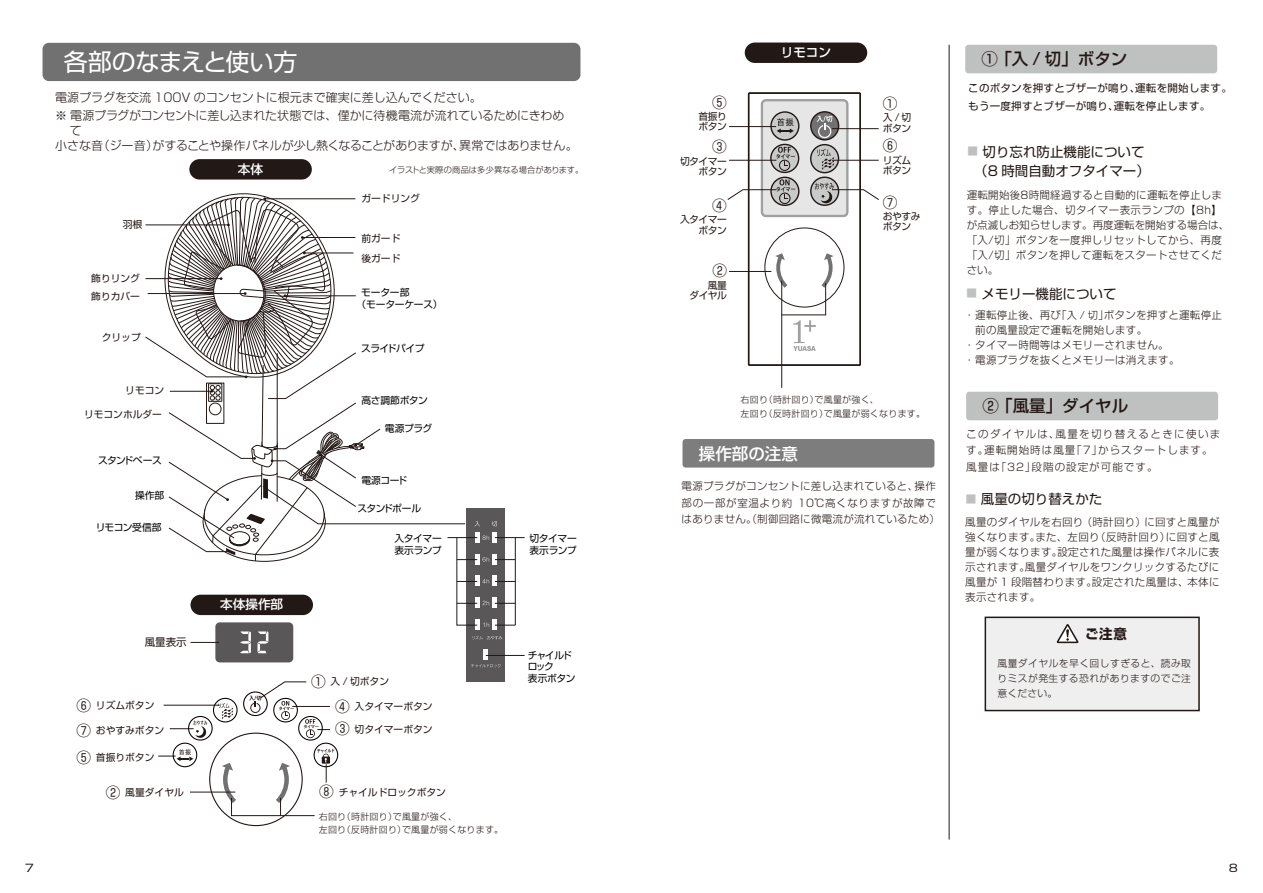
<style>
.page{position:relative;width:1263px;height:893px;background:#fff}
.page>*{position:absolute;margin:0;border:0;box-sizing:border-box;transform-origin:0 0}
.t1{font:24px "Shin Go Pro";letter-spacing:-.01em;color:#fff}
.t2{font:500 16.5px "Shin Go Pro";color:#221815}
.t3{font:500 16.5px "Shin Go Pro";color:#fff}
.t4{font:14.7px "Shin Go Pro";color:#221815}
.t5{font:13.5px/19.5px "Shin Go Pro";color:#221815}
.t6{font:700 13.5px "Shin Go Pro";color:#221815}
.t7{font:500 12.6px "Shin Go Pro";color:#fff}
.t8{font:300 12px/18px "Shin Go Pro";color:#221815}
.t9{font:300 10.5px/15px "Shin Go Pro";letter-spacing:.025em;color:#221815}
.t10{font:300 10.5px/16.5px "Shin Go Pro";letter-spacing:.1em;color:#221815}
.t11{font:10.5px/18px "Shin Go Pro";letter-spacing:.025em;color:#221815}
.t12{font:10.5px "Shin Go Pro";letter-spacing:.025em;color:#221815;scale:1.14 1}
.t13{font:9.75px/10.5px "Shin Go Pro";color:#221815}
.t14{font:9.75px/11.7px "Shin Go Pro";letter-spacing:-.035em;color:#040000}
.t15{font:300 9.75px/15px "Shin Go Pro";letter-spacing:.045em;color:#221815;text-align:justify}
.t16{font:9.75px/10.5px "Shin Go Pro";letter-spacing:-.05em;color:#221815;text-align:right}
.t17{font:9.75px/11.7px "Shin Go Pro";letter-spacing:-.095em;color:#040000}
.t18{font:9.75px "Shin Go Pro";letter-spacing:-.055em;color:#040000}
.t19{font:9.75px "Shin Go Pro";letter-spacing:-.06em;color:#040000}
.t20{font:300 9px/13.5px "Shin Go Pro";letter-spacing:.025em;color:#221815}
.t21{font:300 8.25px "Shin Go Pro";letter-spacing:.005em;color:#221815}
.s1{font-size:14.7px}
.s2{font-size:10.5px;color:#bfc0c0}
.s3{font-size:10.2px}
</style>
<div class="page">
<hr style="left:949px;top:45px;width:1px;height:795px;background:#221815">
<div style="left:43px;top:43px;width:537px;height:38px;background:#727171;border-radius:6px"></div>
<div style="left:215px;top:622px;width:78px;height:40px;background:#595757;border-radius:4px"></div>
<div style="left:682px;top:439px;width:252px;height:29px;background:#7d7d7d;border-radius:3px"></div>
<div style="left:466px;top:509px;width:39px;height:173px;background:#595757"></div>
<hr style="left:484px;top:650px;width:4px;height:10px;background:#fff">
<svg style="left:471px;top:664px;width:30px;height:3px"></svg>
<hr style="left:495px;top:537px;width:30px;height:1px;background:#221815">
<hr style="left:486px;top:655px;width:39px;height:1px;background:#221815">
<svg style="left:145px;top:193px;width:370px;height:460px"></svg>
<hr style="left:515px;top:538px;width:1px;height:87px;background:#221815">
<div style="left:314px;top:743px;width:24px;height:24px;border:1px solid #070001;border-radius:50%"></div>
<svg style="left:158px;top:681px;width:177px;height:145px"></svg>
<div style="left:748px;top:92px;width:113px;height:274px;border:1px solid #221815"></div>
<hr style="left:729px;top:271px;width:42px;height:1px;background:#221815">
<hr style="left:781px;top:281px;width:1px;height:107px;background:#221815">
<svg style="left:774px;top:253px;width:60px;height:98px"></svg>
<svg style="left:727px;top:99px;width:152px;height:118px"></svg>
<hr style="left:729px;top:126px;width:47px;height:1px;background:#221815">
<hr style="left:729px;top:160px;width:47px;height:1px;background:#221815">
<hr style="left:832px;top:128px;width:47px;height:1px;background:#221815">
<hr style="left:832px;top:160px;width:47px;height:1px;background:#221815">
<div style="left:965px;top:45px;width:252px;height:28px;background:#bfc0c0;border-radius:3px"></div>
<div style="left:745px;top:43px;width:122px;height:20px;background:#221815;border-radius:10px"></div>
<div style="left:189px;top:159px;width:123px;height:21px;background:#221815;border-radius:10px"></div>
<div style="left:190px;top:595px;width:123px;height:20px;background:#221815;border-radius:10px"></div>
<div style="left:966px;top:392px;width:252px;height:28px;background:#bfc0c0;border-radius:3px"></div>
<div style="left:984px;top:617px;width:216px;height:94px;background:#efefef;border:2px solid #221815"></div>
<svg style="left:1056px;top:624px;width:23px;height:19px"></svg>
<h1 class="t1" style="left:64px;top:42px;width:235px">各部のなまえと使い方</h1>
<p class="t8" style="left:55px;top:87px;width:511px">電源プラグを交流 100V のコンセントに根元まで確実に差し込んでください。<br>※ 電源プラグがコンセントに差し込まれた状態では、僅かに待機電流が流れているためにきわめ</p>
<p class="t8" style="left:55px;top:122px;width:524px;line-height:15px;text-indent:15px">て<br>小さな音（ジー音）がすることや操作パネルが少し熱くなることがありますが、異常ではありません。</p>
<p class="t13" style="left:123px;top:218px;width:21px">羽根</p>
<p class="t13" style="left:91px;top:268px;width:50px;line-height:18.1px">飾りリング飾りカバー</p>
<p class="t13" style="left:102px;top:330px;width:40px">クリップ</p>
<p class="t13" style="left:125px;top:384px;width:40px">リモコン</p>
<p class="t13" style="left:84px;top:407px;width:79px">リモコンホルダー</p>
<p class="t14" style="left:98px;top:453px;width:65px">スタンドベース</p>
<p class="t14" style="left:135px;top:488px;width:31px">操作部</p>
<p class="t14" style="left:96px;top:520px;width:67px">リモコン受信部</p>
<p class="t11" style="left:145px;top:632px;width:43px">風量表示</p>
<p class="t13" style="left:76px;top:699px;width:79px"><span class="s1">⑥</span> リズムボタン</p>
<p class="t13" style="left:76px;top:724px;width:89px"><span class="s1">⑦</span> おやすみボタン</p>
<p class="t13" style="left:76px;top:751px;width:79px"><span class="s1">⑤</span> 首振りボタン</p>
<p class="t7" style="left:238px;top:158px;width:27px">本体</p>
<p class="t7" style="left:220px;top:594px;width:64px">本体操作部</p>
<p class="t21" style="left:389px;top:163px;width:196px">イラストと実際の商品は多少異なる場合があります。</p>
<p class="t13" style="left:361px;top:192px;width:60px">ガードリング</p>
<p class="t13" style="left:361px;top:227px;width:40px;line-height:19.5px">前ガード後ガード</p>
<p class="t14" style="left:356px;top:286px;width:88px;text-indent:5px">モーター部<br>（モーターケース）</p>
<p class="t18" style="left:361px;top:341px;width:65px">スライドパイプ</p>
<p class="t14" style="left:361px;top:393px;width:68px">高さ調節ボタン</p>
<p class="t14" style="left:385px;top:422px;width:49px">電源プラグ</p>
<p class="t14" style="left:361px;top:473px;width:47px">電源コード</p>
<p class="t19" style="left:357px;top:501px;width:65px">スタンドポール</p>
<p class="t14" style="left:394px;top:531px;width:49px">入タイマー表示ランプ</p>
<p class="t14" style="left:529px;top:531px;width:49px">切タイマー表示ランプ</p>
<p class="t13" style="left:311px;top:675px;width:79px"><span class="s1">①</span> 入 / 切ボタン</p>
<p class="t13" style="left:335px;top:700px;width:99px"><span class="s1">④</span> 入タイマーボタン</p>
<p class="t13" style="left:335px;top:722px;width:99px"><span class="s1">③</span> 切タイマーボタン</p>
<p class="t17" style="left:528px;top:648px;width:49px">チャイルドロック<br>表示ボタン</p>
<p class="t13" style="left:106px;top:786px;width:79px"><span class="s1">②</span> 風量ダイヤル</p>
<p class="t13" style="left:319px;top:785px;width:128px"><span class="s1">⑧</span> チャイルドロックボタン</p>
<p class="t20" style="left:319px;top:808px;width:186px">右回り（時計回り）で風量が強く、<br>左回り（反時計回り）で風量が弱くなります。</p>
<h3 class="t4" style="left:712px;top:90px;width:16px">⑤</h3>
<p class="t13" style="left:698px;top:110px;width:30px">首振りボタン</p>
<h3 class="t4" style="left:712px;top:135px;width:16px">③</h3>
<p class="t16" style="left:680px;top:154px;width:48px">切タイマーボタン</p>
<h3 class="t4" style="left:712px;top:194px;width:16px">④</h3>
<p class="t16" style="left:680px;top:213px;width:48px">入タイマーボタン</p>
<h3 class="t4" style="left:712px;top:259px;width:16px">②</h3>
<p class="t13" style="left:689px;top:278px;width:39px;text-align:right">風量<br>ダイヤル</p>
<p class="t7" style="left:781px;top:42px;width:52px">リモコン</p>
<h3 class="t4" style="left:883px;top:91px;width:16px">①</h3>
<p class="t13" style="left:883px;top:111px;width:30px">入/切ボタン</p>
<h3 class="t4" style="left:883px;top:134px;width:16px">⑥</h3>
<p class="t13" style="left:883px;top:154px;width:30px">リズムボタン</p>
<h3 class="t4" style="left:883px;top:190px;width:16px">⑦</h3>
<p class="t13" style="left:883px;top:210px;width:39px">おやすみボタン</p>
<p class="t20" style="left:741px;top:392px;width:186px">右回り（時計回り）で風量が強く、<br>左回り（反時計回り）で風量が弱くなります。</p>
<h2 class="t3" style="left:699px;top:440px;width:100px">操作部の注意</h2>
<p class="t9" style="left:682px;top:477px;width:260px;line-height:16.5px">電源プラグがコンセントに差し込まれていると、操作部の一部が室温より約 10℃高くなりますが故障ではありません。（制御回路に微電流が流れているため）</p>
<h2 class="t2" style="left:982px;top:45px;width:147px">① 「入 / 切」ボタン</h2>
<p class="t11" style="left:968px;top:78px;width:265px">このボタンを押すとブザーが鳴り、運転を開始します。もう一度押すとブザーが鳴り、運転を停止します。</p>
<p class="t5" style="left:967px;top:140px;width:184px"><span class="s2">■</span> 切り忘れ防止機能について　（8 時間自動オフタイマー）</p>
<p class="t9" style="left:967px;top:186px;width:264px">運転開始後8時間経過すると自動的に運転を停止します。停止した場合、切タイマー表示ランプの【8h】が点滅しお知らせします。再度運転を開始する場合は、「入/切」ボタンを一度押しリセットしてから、再度「入/切」ボタンを押して運転をスタートさせてください。</p>
<p class="t9" style="left:964px;top:306px;width:259px">・ 運転停止後、再び「<span class="s3">入 / 切</span>」ボタンを押すと運転停止</p>
<p class="t9" style="left:975px;top:321px;width:173px">前の風量設定で運転を開始します。</p>
<p class="t9" style="left:964px;top:336px;width:206px">・ タイマー時間等はメモリーされません。</p>
<p class="t9" style="left:964px;top:351px;width:217px">・ 電源プラグを抜くとメモリーは消えます。</p>
<p class="t5" style="left:966px;top:282px;width:151px"><span class="s2">■</span> メモリー機能について</p>
<h2 class="t2" style="left:982px;top:392px;width:147px">② 「風量」ダイヤル</h2>
<p class="t10" style="left:966px;top:424px;width:256px">このダイヤルは､風量を切り替えるときに使います。運転開始時は風量「7」からスタートします。風量は「32」段階の設定が可能です。</p>
<p class="t5" style="left:966px;top:488px;width:138px"><span class="s2">■</span> 風量の切り替えかた</p>
<p class="t9" style="left:965px;top:514px;width:256px;text-align:justify">風量のダイヤルを右回り（時計回り）に回すと風量が強くなります。また、左回り（反時計回り）に回すと風量が弱くなります。設定された風量は操作パネルに表示されます。風量ダイヤルをワンクリックするたびに風量が 1 段階替わります。設定された風量は、本体に表示されます。</p>
<p class="t6" style="left:1085px;top:623px;width:43px">ご注意</p>
<p class="t15" style="left:997px;top:654px;width:195px">風量ダイヤルを早く回しすぎると、読み取りミスが発生する恐れがありますのでご注意ください。</p>
<p class="t12" style="left:25px;top:860px;width:9px">7</p>
<p class="t12" style="left:1229px;top:860px;width:9px">8</p>
</div>
